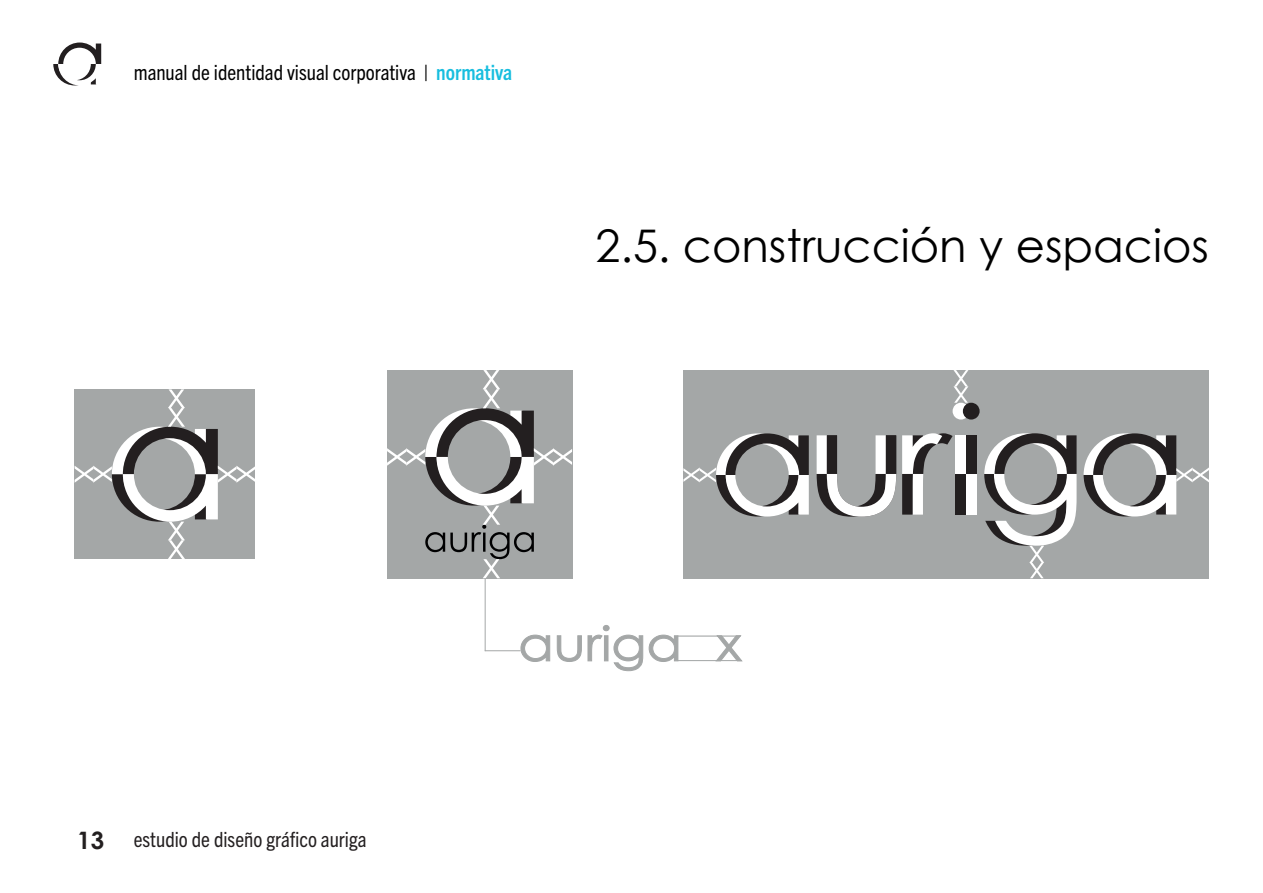
<style>
.page{position:relative;width:1263px;height:893px;background:#fff}
.page>*{position:absolute;margin:0;border:0;box-sizing:border-box;transform-origin:0 0}
.t1{font:45px "Century Gothic";color:#000}
.t2{font:condensed 21px "Trade Gothic Next LT Pro";color:#000001}
.t3{font:condensed 21px "Trade Gothic Next LT Pro";color:#231f20}
.s1{font-weight:700;color:#18bedf}
.s2{font-family:"Century Gothic";font-weight:700;font-stretch:normal;font-size:24px}
</style>
<div class="page">
<svg style="left:53px;top:43px;width:48px;height:42px"></svg>
<svg style="left:387px;top:370px;width:185px;height:208px"></svg>
<div style="left:683px;top:370px;width:526px;height:208px;background:#a4a7a7"></div>
<svg style="left:817px;top:435px;width:79px;height:82px"></svg>
<svg style="left:902px;top:433px;width:50px;height:82px"></svg>
<div style="left:956px;top:435px;width:10px;height:39px;background:#fff"></div>
<div style="left:966px;top:474px;width:10px;height:41px;background:#fff"></div>
<div style="left:956px;top:474px;width:10px;height:41px;background:#231f20"></div>
<div style="left:966px;top:435px;width:10px;height:39px;background:#231f20"></div>
<svg style="left:1083px;top:433px;width:126px;height:83px"></svg>
<svg style="left:683px;top:433px;width:126px;height:83px"></svg>
<svg style="left:984px;top:433px;width:92px;height:145px"></svg>
<svg style="left:952px;top:370px;width:28px;height:50px"></svg>
<svg style="left:75px;top:389px;width:180px;height:170px"></svg>
<svg style="left:520px;top:634px;width:30px;height:28px"></svg>
<svg style="left:557px;top:625px;width:121px;height:46px"></svg>
<svg style="left:715px;top:635px;width:28px;height:26px"></svg>
<hr style="left:678px;top:636px;width:62px;height:1px;background:#a4a7a7">
<hr style="left:678px;top:660px;width:64px;height:1px;background:#a4a7a7">
<hr style="left:485px;top:650px;width:36px;height:1px;background:#a4a7a7">
<hr style="left:485px;top:578px;width:1px;height:73px;background:#a4a7a7">
<p class="t2" style="left:134px;top:58px;width:380px">manual de identidad visual corporativa | <span class="s1">normativa</span></p>
<h1 class="t1" style="left:596px;top:219px;width:615px">2.5. construcción y espacios</h1>
<p class="t3" style="left:77px;top:825px;width:291px"><span class="s2">13</span> estudio de diseño gráfico auriga</p>
</div>
